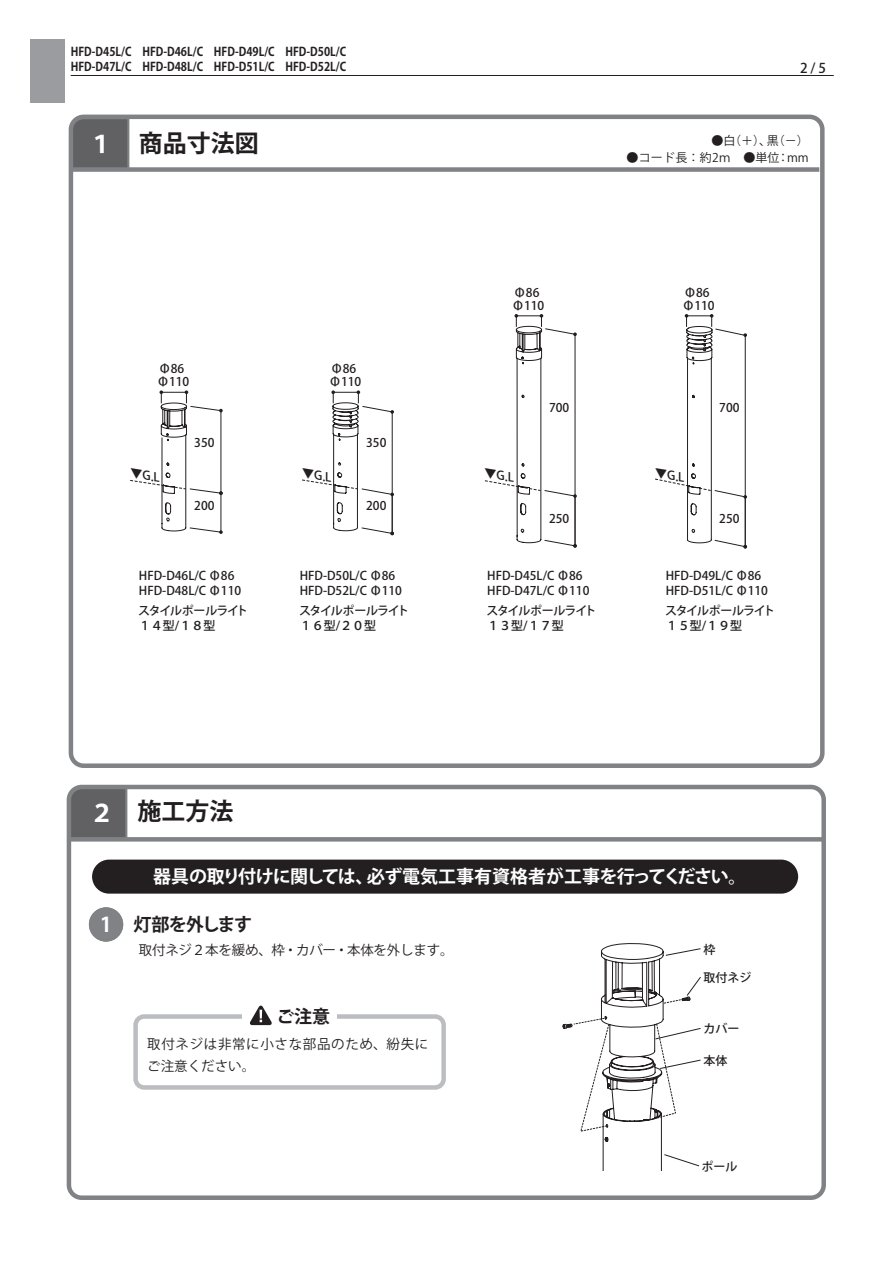
<style>
.page{position:relative;width:893px;height:1263px;background:#fff}
.page>*{position:absolute;margin:0;border:0;box-sizing:border-box;transform-origin:0 0}
.t1{font:700 24px "Koz Go Pro";color:#231f20}
.t2{font:700 20.25px "Koz Go Pro";color:#fff}
.t3{font:700 18px "Koz Go Pro";letter-spacing:-.02em;color:#fff}
.t4{font:700 18px "Koz Go Pro";letter-spacing:-.06em;color:#231f20}
.t5{font:700 18px "Koz Go Pro";letter-spacing:-.04em;color:#231f20}
.t6{font:13.5px/22.5px "Koz Go Pro";letter-spacing:.05em;color:#231f20}
.t7{font:13.5px "Koz Go Pro";color:#231f20}
.t8{font:500 13.5px "Koz Go Pro";color:#231f20}
.t9{font:500 12px/14.4px "Koz Go Pro";color:#231f20}
.t10{font:700 12px/15px "Koz Go Pro";color:#231f20;scale:.9 1}
.t11{font:500 12px/14.4px "Koz Go Pro";letter-spacing:-.03em;color:#231f20}
.t12{font:500 12px/12.9px "Koz Go Pr 6 N";color:#231f20}
.t13{font:12px "Koz Go Pro";letter-spacing:.02em;color:#231f20}
.t14{font:italic 500 11.85px "Koz Go Pr 6 N";color:#231f20}
.s1{color:#fff}
.s2{font-family:"Koz Go Pr 6 N"}
</style>
<div class="page">
<div style="left:30px;top:39px;width:34px;height:64px;background:#9a9c9f"></div>
<hr style="left:71px;top:75px;width:763px;height:1px;background:#231f20">
<div style="left:74px;top:120px;width:56px;height:47px;background:#616164"></div>
<div style="left:69px;top:115px;width:756px;height:653px;border:4px solid #808285;border-radius:13px"></div>
<div style="left:71px;top:167px;width:748px;height:5px;background:#808285"></div>
<div style="left:72px;top:790px;width:56px;height:47px;background:#616164"></div>
<div style="left:67px;top:785px;width:759px;height:415px;border:4px solid #808285;border-radius:13px"></div>
<hr style="left:69px;top:837px;width:755px;height:4px;background:#808285">
<div style="left:90px;top:908px;width:32px;height:32px;background:#808285;border-radius:50%"></div>
<div style="left:89px;top:907px;width:34px;height:34px;border:2px solid #808285;border-radius:50%"></div>
<div style="left:133px;top:1014px;width:313px;height:76px;border:4px solid #bcbdc0;border-radius:9px"></div>
<div style="left:242px;top:1005px;width:95px;height:23px;background:#fff"></div>
<svg style="left:250px;top:1005px;width:22px;height:20px"></svg>
<div style="left:92px;top:860px;width:706px;height:34px;background:#231f20;border-radius:17px"></div>
<svg style="left:130px;top:390px;width:93px;height:144px"></svg>
<svg style="left:302px;top:390px;width:92px;height:145px"></svg>
<svg style="left:484px;top:314px;width:93px;height:234px"></svg>
<svg style="left:655px;top:314px;width:92px;height:234px"></svg>
<svg style="left:562px;top:943px;width:139px;height:228px"></svg>
<p class="t10" style="left:71px;top:45px;width:320px">HFD-D45L/C　HFD-D46L/C　HFD-D49L/C　HFD-D50L/C　<br>HFD-D47L/C　HFD-D48L/C　HFD-D51L/C　HFD-D52L/C</p>
<h1 class="t1" style="left:89px;top:127px;width:171px"><span class="s1">１</span> 商品寸法図</h1>
<p class="t12" style="left:157px;top:363px;width:34px">Φ86<br>Φ110</p>
<p class="t12" style="left:194px;top:436px;width:22px">350</p>
<p class="t12" style="left:329px;top:363px;width:34px">Φ86<br>Φ110</p>
<p class="t12" style="left:366px;top:436px;width:22px">350</p>
<p class="t12" style="left:512px;top:286px;width:34px">Φ86<br>Φ110</p>
<p class="t12" style="left:549px;top:402px;width:22px">700</p>
<p class="t8" style="left:800px;top:59px;width:28px">2 / 5</p>
<p class="t13" style="left:711px;top:132px;width:99px">●白（＋）、黒（－）</p>
<p class="t13" style="left:626px;top:150px;width:184px">●コード長：約2ｍ　●単位：mm</p>
<p class="t12" style="left:682px;top:286px;width:34px">Φ86<br>Φ110</p>
<p class="t12" style="left:719px;top:402px;width:22px">700</p>
<p class="t14" style="left:132px;top:466px;width:31px;rotate:9deg">▼G.L</p>
<p class="t14" style="left:304px;top:466px;width:31px;rotate:9deg">▼G.L</p>
<p class="t14" style="left:486px;top:466px;width:31px;rotate:9deg">▼G.L</p>
<p class="t14" style="left:657px;top:466px;width:31px;rotate:9deg">▼G.L</p>
<p class="t12" style="left:194px;top:500px;width:22px">200</p>
<p class="t12" style="left:366px;top:500px;width:22px">200</p>
<p class="t12" style="left:549px;top:512px;width:22px">250</p>
<p class="t9" style="left:139px;top:569px;width:104px">HFD-D46L/C <span class="s2">Φ86<br></span>HFD-D48L/C <span class="s2">Φ110</span></p>
<p class="t9" style="left:300px;top:569px;width:104px">HFD-D50L/C <span class="s2">Φ86<br></span>HFD-D52L/C <span class="s2">Φ110</span></p>
<p class="t9" style="left:487px;top:569px;width:104px">HFD-D45L/C <span class="s2">Φ86<br></span>HFD-D47L/C <span class="s2">Φ110</span></p>
<p class="t12" style="left:719px;top:512px;width:22px">250</p>
<p class="t9" style="left:666px;top:569px;width:104px">HFD-D49L/C <span class="s2">Φ86<br></span>HFD-D51L/C <span class="s2">Φ110</span></p>
<p class="t11" style="left:138px;top:604px;width:112px">スタイルポールライト<br>１４型/１８型</p>
<p class="t11" style="left:299px;top:604px;width:112px">スタイルポールライト<br>１６型/２０型</p>
<p class="t11" style="left:486px;top:604px;width:112px">スタイルポールライト<br>１３型/１７型</p>
<p class="t11" style="left:665px;top:604px;width:112px">スタイルポールライト<br>１５型/１９型</p>
<h1 class="t1" style="left:90px;top:795px;width:145px"><span class="s1">２</span> 施工方法</h1>
<h2 class="t2" style="left:100px;top:912px;width:13px">1</h2>
<h3 class="t3" style="left:153px;top:865px;width:595px">器具の取り付けに関しては、必ず電気工事有資格者が工事を行ってください。</h3>
<h3 class="t4" style="left:134px;top:913px;width:120px">灯部を外します</h3>
<p class="t7" style="left:139px;top:942px;width:316px">取付ネジ２本を緩め、枠・カバー・本体を外します。</p>
<h3 class="t5" style="left:277px;top:1005px;width:55px">ご注意</h3>
<p class="t6" style="left:147px;top:1033px;width:283px">取付ネジは非常に小さな部品のため、紛失にご注意ください。</p>
<p class="t9" style="left:704px;top:943px;width:13px">枠</p>
<p class="t9" style="left:704px;top:971px;width:49px">取付ネジ</p>
<p class="t9" style="left:704px;top:1022px;width:37px">カバー</p>
<p class="t9" style="left:704px;top:1054px;width:25px">本体</p>
<p class="t9" style="left:701px;top:1160px;width:37px">ポール</p>
</div>
